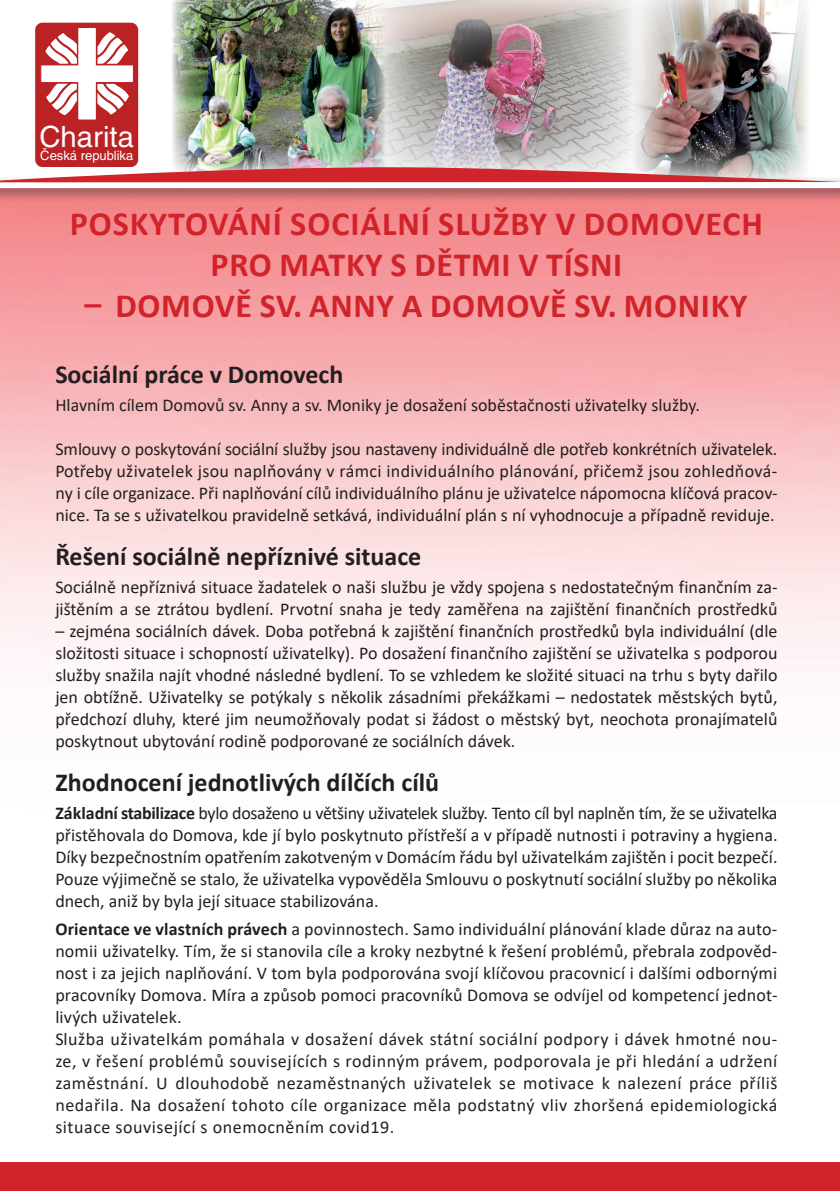
<style>
.page{position:relative;width:840px;height:1191px;background:#fff}
.page>*{position:absolute;margin:0;border:0;box-sizing:border-box;transform-origin:0 0}
.t1{font:700 34px/40.8px "Calibri";letter-spacing:.02em;color:#d1232a;text-align:center}
.t2{font:29.2px "Helvetica CE";color:#fff}
.t3{font:700 26px "Calibri";color:#231f20}
.t4{font:18px/22px "Calibri";letter-spacing:.01em;color:#231f20;text-align:justify}
.t5{font:13px "Helvetica CE";color:#fff}
.s1{font-weight:700}
</style>
<div class="page">
<img style="left:386px;top:0;width:247px;height:23px">
<img style="left:633px;top:0;width:174px;height:23px">
<img style="left:172px;top:0;width:214px;height:23px">
<div style="left:0;top:1162px;width:839px;height:29px;background:#d1232a"></div>
<svg style="left:839px;top:1162px;width:1px;height:29px"></svg>
<div style="left:0;top:175px;width:839px;height:28px;background:#231f20;opacity:.75"></div>
<div style="left:0;top:182px;width:839px;height:6px;background:#fff"></div>
<img style="left:0;top:23px;width:840px;height:159px">
<h2 class="t2" style="left:39px;top:119px;width:96px">Charita</h2>
<p class="t5" style="left:40px;top:148px;width:94px">Česká republika</p>
<h1 class="t1" style="left:70px;top:203px;width:694px">POSKYTOVÁNÍ SOCIÁLNÍ SLUŽBY V DOMOVECH<br>PRO MATKY S DĚTMI V TÍSNI</h1>
<h1 class="t1" style="left:84px;top:285px;width:664px">– DOMOVĚ SV. ANNY A DOMOVĚ SV. MONIKY</h1>
<h3 class="t3" style="left:55px;top:356px;width:289px">Sociální práce v Domovech</h3>
<p class="t4" style="left:55px;top:393px;width:646px">Hlavním cílem Domovů sv. Anny a sv. Moniky je dosažení soběstačnosti uživatelky služby.</p>
<p class="t4" style="left:55px;top:437px;width:723px">Smlouvy o poskytování sociální služby jsou nastaveny individuálně dle potřeb konkrétních uživatelek.<br>Potřeby uživatelek jsou naplňovány v rámci individuálního plánování, přičemž jsou zohledňová&shy;ny i cíle organizace. Při naplňování cílů individuálního plánu je uživatelce nápomocna klíčová pracov&shy;nice. Ta se s uživatelkou pravidelně setkává, individuální plán s ní vyhodnocuje a případně reviduje.</p>
<h3 class="t3" style="left:55px;top:538px;width:367px">Řešení sociálně nepříznivé situace</h3>
<p class="t4" style="left:55px;top:575px;width:723px">Sociálně nepříznivá situace žadatelek o naši službu je vždy spojena s nedostatečným finančním za&shy;jištěním a se ztrátou bydlení. Prvotní snaha je tedy zaměřena na zajištění finančních prostředků</p>
<p class="t4" style="left:55px;top:619px;width:723px">– zejména sociálních dávek. Doba potřebná k zajištění finančních prostředků byla individuální (dle složitosti situace i schopností uživatelky). Po dosažení finančního zajištění se uživatelka s podporou služby snažila najít vhodné následné bydlení. To se vzhledem ke složité situaci na trhu s byty dařilo jen obtížně. Uživatelky se potýkaly s několik zásadními překážkami – nedostatek městských bytů, předchozí dluhy, které jim neumožňovaly podat si žádost o městský byt, neochota pronajímatelů poskytnout ubytování rodině podporované ze sociálních dávek.</p>
<h3 class="t3" style="left:55px;top:764px;width:385px">Zhodnocení jednotlivých dílčích cílů</h3>
<p class="t4" style="left:55px;top:801px;width:723px"><span class="s1">Základní stabilizace</span> bylo dosaženo u většiny uživatelek služby. Tento cíl byl naplněn tím, že se uživatelka přistěhovala do Domova, kde jí bylo poskytnuto přístřeší a v případě nutnosti i potraviny a hygiena.<br>Díky bezpečnostním opatřením zakotveným v Domácím řádu byl uživatelkám zajištěn i pocit bezpečí.<br>Pouze výjimečně se stalo, že uživatelka vypověděla Smlouvu o poskytnutí sociální služby po několika dnech, aniž by byla její situace stabilizována.</p>
<p class="t4" style="left:55px;top:917px;width:723px;text-align:left"><span class="s1">Orientace ve vlastních právech</span> a povinnostech. Samo individuální plánování klade důraz na auto&shy;nomii uživatelky. Tím, že si stanovila cíle a kroky nezbytné k řešení problémů, přebrala zodpověd&shy;nost i za jejich naplňování. V tom byla podporována svojí klíčovou pracovnicí i dalšími odbornými pracovníky Domova. Míra a způsob pomoci pracovníků Domova se odvíjel od kompetencí jednot&shy;livých uživatelek.<br>Služba uživatelkám pomáhala v dosažení dávek státní sociální podpory i dávek hmotné nou&shy;ze, v řešení problémů souvisejících s rodinným právem, podporovala je při hledání a udržení zaměstnání. U dlouhodobě nezaměstnaných uživatelek se motivace k nalezení práce příliš nedařila. Na dosažení tohoto cíle organizace měla podstatný vliv zhoršená epidemiologická situace související s onemocněním covid19.</p>
</div>
